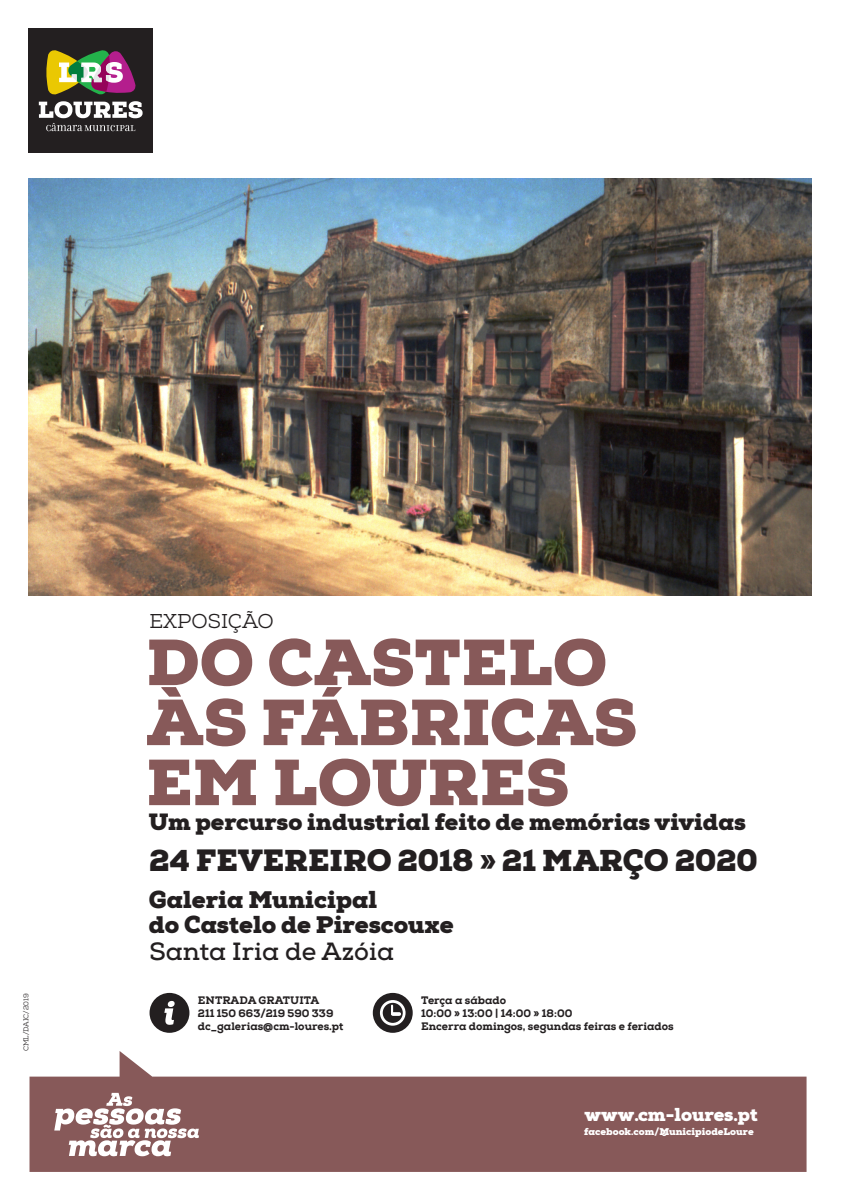
<style>
.page{position:relative;width:842px;height:1191px;background:#fff}
.page>*{position:absolute;margin:0;border:0;box-sizing:border-box;transform-origin:0 0}
.t1{font:900 65px "Nexa Slab";color:#875959}
.t2{font:900 30px "Nexa Slab";color:#231f20}
.t3{font:700 24.9px "Nexa Slab";color:#231f20}
.t4{font:900 23.8px "Nexa Slab";color:#231f20}
.t5{font:900 23px "Nexa Slab";color:#231f20}
.t6{font:20px "Nexa Slab";color:#231f20}
.t7{font:900 18.2px "Nexa Slab";color:#fff}
.Normal__Web{font:800 10.8px "Nexa Slab";color:#231f20}
.t8{font:900 9.8px "Nexa Slab";color:#fff}
.t9{font:7px "Nexa Slab";color:#231f20}
.s1{font-size:7.7px}
</style>
<div class="page">
<img style="left:28px;top:179px;width:784px;height:416px">
<div style="left:150px;top:993px;width:39px;height:39px;background:#231f20;border-radius:50%"></div>
<svg style="left:164px;top:1001px;width:11px;height:23px"></svg>
<div style="left:373px;top:993px;width:40px;height:39px;background:#231f20;border-radius:50%"></div>
<div style="left:380px;top:1000px;width:26px;height:25px;border:3px solid #fff;border-radius:50%"></div>
<svg style="left:391px;top:1005px;width:8px;height:11px"></svg>
<div style="left:28px;top:28px;width:125px;height:125px;background:#231f20"></div>
<svg style="left:39px;top:101px;width:104px;height:30px"></svg>
<svg style="left:46px;top:50px;width:90px;height:45px"></svg>
<svg style="left:30px;top:1051px;width:776px;height:120px;fill:#875959"></svg>
<svg style="left:54px;top:1092px;width:145px;height:64px"></svg>
<p class="t9" style="left:22px;top:1051px;width:60px;rotate:-90deg">CML/DAIC/2019</p>
<p class="t6" style="left:150px;top:609px;width:126px">EXPOSIÇÃO</p>
<p class="t1" style="left:146px;top:621px;width:463px">DO CASTELO</p>
<p class="t1" style="left:146px;top:681px;width:493px">ÀS FÁBRICAS</p>
<p class="t1" style="left:146px;top:741px;width:425px">EM LOURES</p>
<p class="t5" style="left:149px;top:807px;width:598px">Um percurso industrial feito de memórias vividas</p>
<p class="t2" style="left:150px;top:841px;width:610px">24 FEVEREIRO 2018 » 21 MARÇO 2020</p>
<p class="t4" style="left:149px;top:885px;width:230px">Galeria Municipal</p>
<p class="t4" style="left:149px;top:909px;width:306px">do Castelo de Pirescouxe</p>
<p class="t3" style="left:150px;top:936px;width:246px">Santa Iria de Azóia</p>
<p class="Normal__Web" style="left:198px;top:993px;width:123px">ENTRADA GRATUITA</p>
<p class="Normal__Web" style="left:198px;top:1006px;width:137px">211 150 663/219 590 339</p>
<p class="Normal__Web" style="left:198px;top:1019px;width:147px">dc_galerias@cm-loures.pt</p>
<p class="Normal__Web" style="left:421px;top:993px;width:87px">Terça a sábado</p>
<p class="Normal__Web" style="left:421px;top:1006px;width:153px">10:00 » 13:00 | 14:00 » 18:00</p>
<p class="Normal__Web" style="left:421px;top:1019px;width:254px">Encerra domingos, segundas feiras e feriados</p>
<h3 class="t7" style="left:585px;top:1102px;width:175px">www.cm-loures.pt</h3>
<p class="t8" style="left:584px;top:1125px;width:171px">facebook.com/M<span class="s1">s</span> unicipiodeLoure</p>
</div>
